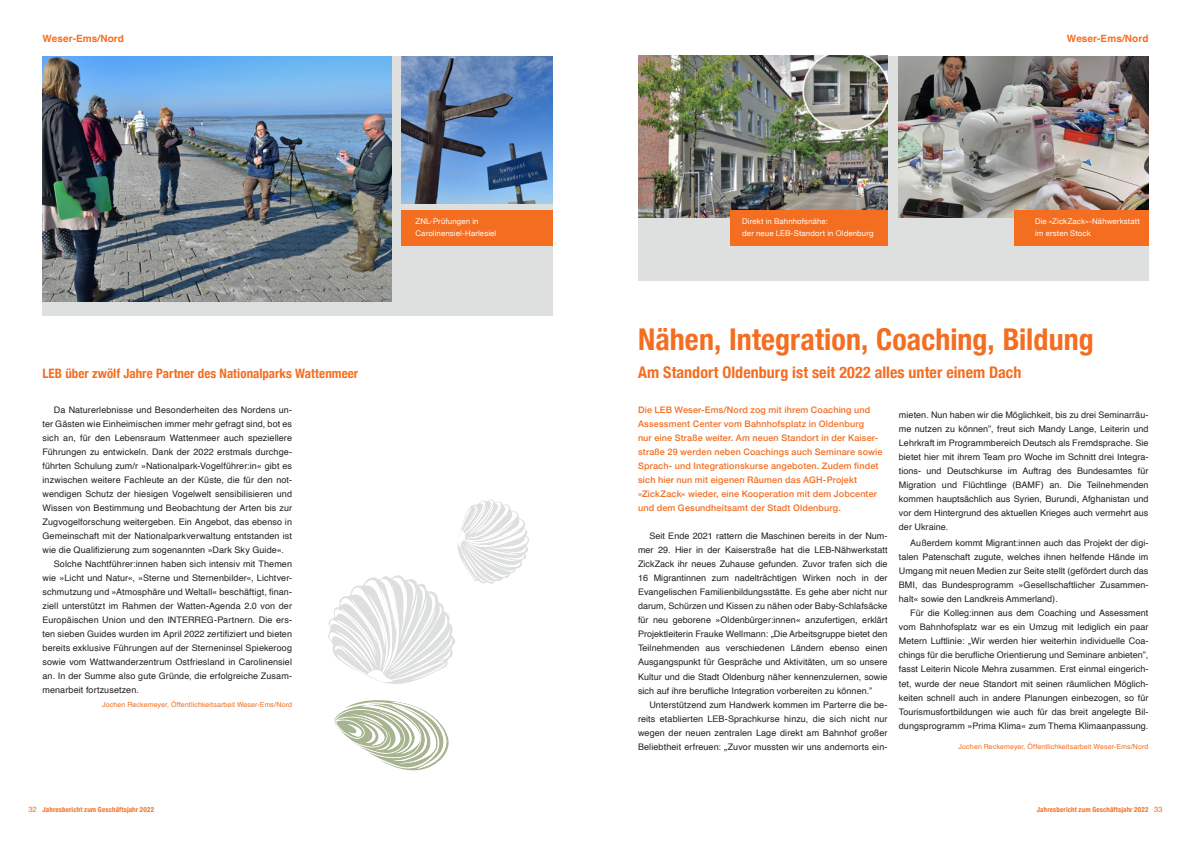
<style>
.page{position:relative;width:1191px;height:842px;background:#fff}
.page>*{position:absolute;margin:0;border:0;box-sizing:border-box;transform-origin:0 0}
.t1{font:700 condensed 30px "Helvetica Neue";letter-spacing:.005em;color:#f36e21}
.t2{font:700 condensed 16px "Helvetica Neue";letter-spacing:.005em;color:#f36e21}
.t3{font:700 condensed 13px "Helvetica Neue";letter-spacing:.005em;color:#f36e21}
.t4{font:700 10px "Helvetica";letter-spacing:.01em;color:#f36e21}
.t5{font:9px/14px "Helvetica";letter-spacing:.01em;color:#231f20;text-align:justify}
.t6{font:500 9px/14px "Helvetica Neue";letter-spacing:.015em;color:#f36e21}
.t7{font:7.8px/12px "Helvetica Neue";letter-spacing:.015em;color:#fff}
.t8{font:7px "Helvetica";letter-spacing:.015em;color:#f36e21}
.t9{font:700 condensed 7px "Helvetica Neue";letter-spacing:.02em;color:#f36e21}
.s1{font-family:"Helvetica";font-weight:400;font-stretch:normal;font-size:7.5px}
</style>
<div class="page">
<div style="left:43px;top:56px;width:510px;height:259px;background:#dedfdf"></div>
<div style="left:638px;top:56px;width:510px;height:224px;background:#dedfdf"></div>
<img style="left:638px;top:56px;width:249px;height:161px">
<img style="left:899px;top:56px;width:249px;height:161px">
<div style="left:730px;top:210px;width:157px;height:35px;background:#f36e21"></div>
<div style="left:1014px;top:210px;width:134px;height:35px;background:#f36e21"></div>
<div style="left:401px;top:210px;width:152px;height:35px;background:#f36e21"></div>
<img style="left:43px;top:56px;width:348px;height:245px">
<img style="left:401px;top:56px;width:152px;height:147px">
<svg style="left:328px;top:499px;width:201px;height:185px"></svg>
<svg style="left:334px;top:700px;width:115px;height:71px"></svg>
<p class="t4" style="left:43px;top:33px;width:83px">Weser-Ems/Nord</p>
<p class="t4" style="left:1067px;top:33px;width:83px">Weser-Ems/Nord</p>
<p class="t7" style="left:415px;top:215px;width:82px">ZNL-Prüfungen in<br>Carolinensiel-Harlesiel</p>
<p class="t7" style="left:742px;top:216px;width:133px">Direkt in Bahnhofsnähe:<br>der neue LEB-Standort in Oldenburg</p>
<p class="t7" style="left:1035px;top:216px;width:106px">Die »ZickZack»-Nähwerkstatt im ersten Stock</p>
<h1 class="t1" style="left:638px;top:315px;width:457px">Nähen, Integration, Coaching, Bildung</h1>
<h3 class="t3" style="left:43px;top:363px;width:317px">LEB über zwölf Jahre Partner des Nationalparks Wattenmeer</h3>
<h2 class="t2" style="left:638px;top:359px;width:385px">Am Standort Oldenburg ist seit 2022 alles unter einem Dach</h2>
<p class="t5" style="left:54px;top:403px;width:240px">Da Naturerlebnisse und Besonderheiten des Nordens un-</p>
<p class="t5" style="left:43px;top:417px;width:251px">ter Gästen wie Einheimischen immer mehr gefragt sind, bot es</p>
<p class="t5" style="left:43px;top:431px;width:251px">sich an, für den Lebensraum Wattenmeer auch speziellere</p>
<p class="t5" style="left:43px;top:445px;width:251px">Führungen zu entwickeln. Dank der 2022 erstmals durchge-</p>
<p class="t5" style="left:43px;top:459px;width:251px">führten Schulung zum/r »Nationalpark-Vogelführer:in« gibt es</p>
<p class="t5" style="left:43px;top:473px;width:251px">inzwischen weitere Fachleute an der Küste, die für den not-</p>
<p class="t5" style="left:43px;top:487px;width:251px">wendigen Schutz der hiesigen Vogelwelt sensibilisieren und</p>
<p class="t5" style="left:43px;top:501px;width:251px">Wissen von Bestimmung und Beobachtung der Arten bis zur</p>
<p class="t5" style="left:43px;top:515px;width:251px">Zugvogelforschung weitergeben. Ein Angebot, das ebenso in</p>
<p class="t5" style="left:43px;top:529px;width:251px">Gemeinschaft mit der Nationalparkverwaltung entstanden ist</p>
<p class="t5" style="left:43px;top:543px;width:243px">wie die Qualifizierung zum sogenannten »Dark Sky Guide«.</p>
<p class="t5" style="left:54px;top:557px;width:240px">Solche Nachtführer:innen haben sich intensiv mit Themen</p>
<p class="t5" style="left:43px;top:571px;width:251px">wie »Licht und Natur«, »Sterne und Sternenbilder«, Lichtver-</p>
<p class="t5" style="left:43px;top:585px;width:251px">schmutzung und »Atmosphäre und Weltall« beschäftigt, finan-</p>
<p class="t5" style="left:43px;top:599px;width:251px">ziell unterstützt im Rahmen der Watten-Agenda 2.0 von der</p>
<p class="t5" style="left:43px;top:613px;width:251px">Europäischen Union und den INTERREG-Partnern. Die ers-</p>
<p class="t5" style="left:43px;top:627px;width:251px">ten sieben Guides wurden im April 2022 zertifiziert und bieten</p>
<p class="t5" style="left:43px;top:641px;width:251px">bereits exklusive Führungen auf der Sterneninsel Spiekeroog</p>
<p class="t5" style="left:43px;top:655px;width:251px">sowie vom Wattwanderzentrum Ostfriesland in Carolinensiel</p>
<p class="t5" style="left:43px;top:669px;width:251px">an. In der Summe also gute Gründe, die erfolgreiche Zusam-</p>
<p class="t5" style="left:43px;top:683px;width:98px">menarbeit fortzusetzen.</p>
<p class="t8" style="left:102px;top:699px;width:191px">Jochen Reckemeyer, Öffentlichkeitsarbeit Weser-Ems/Nord</p>
<p class="t6" style="left:638px;top:402px;width:246px">Die LEB Weser-Ems/Nord zog mit ihrem Coaching und Assessment Center vom Bahnhofsplatz in Oldenburg<br>nur eine Straße weiter. Am neuen Standort in der Kaiser&shy;straße 29 werden neben Coachings auch Seminare sowie Sprach- und Integrationskurse angeboten. Zudem findet sich hier nun mit eigenen Räumen das AGH-Projekt »ZickZack« wieder, eine Kooperation mit dem Jobcenter und dem Gesundheitsamt der Stadt Oldenburg.</p>
<p class="t5" style="left:638px;top:529px;width:251px;text-indent:11px">Seit Ende 2021 rattern die Maschinen bereits in der Num&shy;mer 29. Hier in der Kaiserstraße hat die LEB-Nähwerkstatt ZickZack ihr neues Zuhause gefunden. Zuvor trafen sich die 16 Migrantinnen zum nadelträchtigen Wirken noch in der Evangelischen Familienbildungsstätte. Es gehe aber nicht nur darum, Schürzen und Kissen zu nähen oder Baby-Schlafsäcke für neu geborene »Oldenbürger:innen« anzufertigen, erklärt Projektleiterin Frauke Wellmann: „Die Arbeitsgruppe bietet den Teilnehmenden aus verschiedenen Ländern ebenso einen Ausgangspunkt für Gespräche und Aktivitäten, um so unsere Kultur und die Stadt Oldenburg näher kennenzulernen, sowie sich auf ihre berufliche Integration vorbereiten zu können.”</p>
<p class="t5" style="left:638px;top:698px;width:251px;text-indent:11px">Unterstützend zum Handwerk kommen im Parterre die be&shy;reits etablierten LEB-Sprachkurse hinzu, die sich nicht nur wegen der neuen zentralen Lage direkt am Bahnhof großer Beliebtheit erfreuen: „Zuvor mussten wir uns andernorts ein-</p>
<p class="t5" style="left:899px;top:408px;width:251px">mieten. Nun haben wir die Möglichkeit, bis zu drei Seminarräu&shy;me nutzen zu können”, freut sich Mandy Lange, Leiterin und Lehrkraft im Programmbereich Deutsch als Fremdsprache. Sie bietet hier mit ihrem Team pro Woche im Schnitt drei Integra&shy;tions- und Deutschkurse im Auftrag des Bundesamtes für Migration und Flüchtlinge (BAMF) an. Die Teilnehmenden kommen hauptsächlich aus Syrien, Burundi, Afghanistan und vor dem Hintergrund des aktuellen Krieges auch vermehrt aus der Ukraine.</p>
<p class="t5" style="left:899px;top:536px;width:251px;text-indent:11px">Außerdem kommt Migrant:innen auch das Projekt der digi&shy;talen Patenschaft zugute, welches ihnen helfende Hände im Umgang mit neuen Medien zur Seite stellt (gefördert durch das BMI, das Bundesprogramm »Gesellschaftlicher Zusammen&shy;halt« sowie den Landkreis Ammerland).</p>
<p class="t5" style="left:899px;top:607px;width:251px;text-indent:11px">Für die Kolleg:innen aus dem Coaching und Assessment vom Bahnhofsplatz war es ein Umzug mit lediglich ein paar Metern Luftlinie: „Wir werden hier weiterhin individuelle Coa&shy;chings für die berufliche Orientierung und Seminare anbieten”, fasst Leiterin Nicole Mehra zusammen. Erst einmal eingerich&shy;tet, wurde der neue Standort mit seinen räumlichen Möglich&shy;keiten schnell auch in andere Planungen einbezogen, so für Tourismusfortbildungen wie auch für das breit angelegte Bil&shy;dungsprogramm »Prima Klima« zum Thema Klimaanpassung.</p>
<p class="t8" style="left:958px;top:741px;width:191px">Jochen Reckemeyer, Öffentlichkeitsarbeit Weser-Ems/Nord</p>
<p class="t9" style="left:28px;top:804px;width:127px"><span class="s1">32</span> Jahresbericht zum Geschäftsjahr 2022</p>
<p class="t9" style="left:1037px;top:804px;width:127px">Jahresbericht zum Geschäftsjahr 2022 <span class="s1">33</span></p>
</div>
